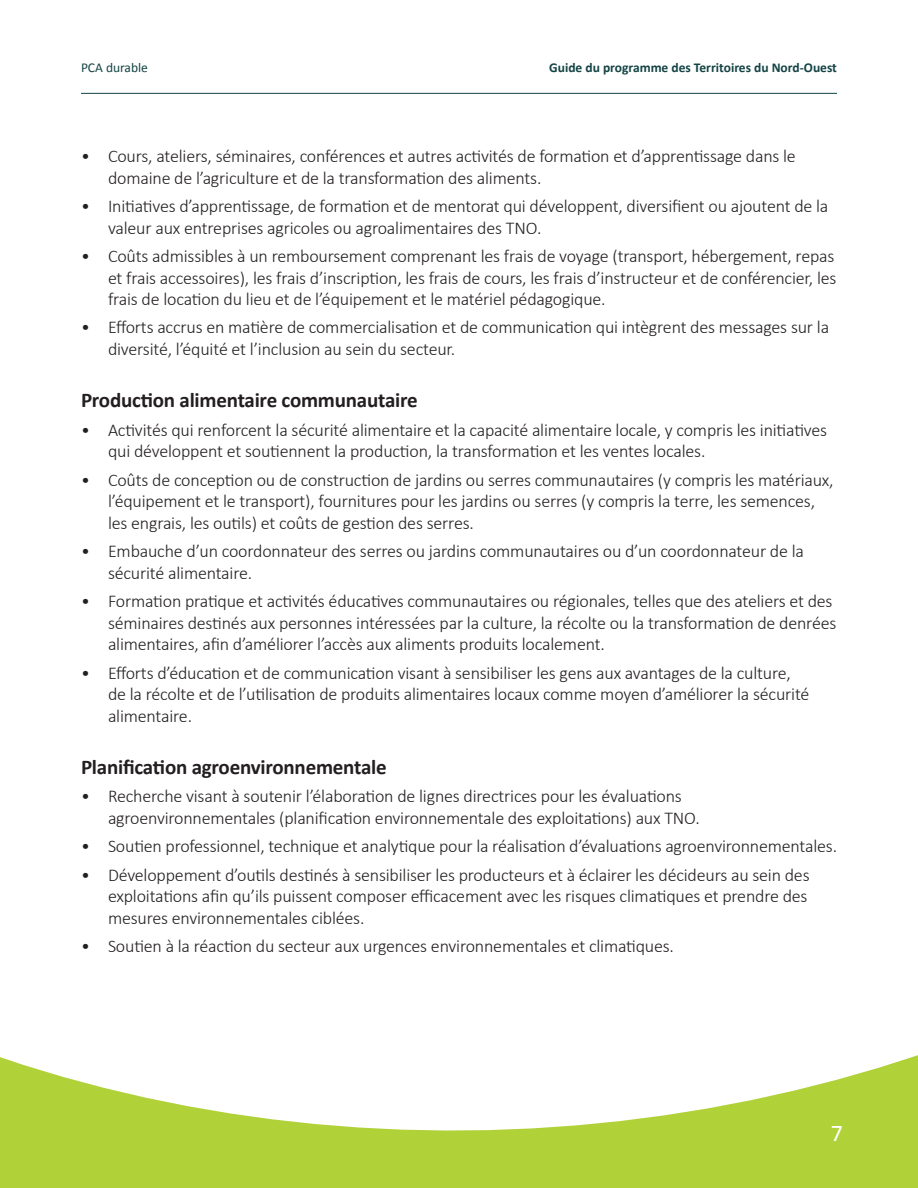
<style>
.page{position:relative;width:918px;height:1188px;background:#fff}
.page>*{position:absolute;margin:0;border:0;box-sizing:border-box;transform-origin:0 0}
.t1{font:24px "Calibri";color:#fff}
.t2{font:700 21px "Calibri";letter-spacing:-.01em;color:#231f20}
.t3{font:300 18px/21.6px "Calibri";letter-spacing:-.01em;color:#231f20}
.t4{font:700 13.5px "Calibri";color:#144344}
.t5{font:13.5px "Calibri";color:#144344}
</style>
<div class="page">
<svg style="left:0;top:1055px;width:918px;height:133px;fill:#b0d138"></svg>
<hr style="left:81px;top:93px;width:756px;height:1px;background:#144344">
<p class="t5" style="left:81px;top:59px;width:69px">PCA durable</p>
<p class="t4" style="left:549px;top:59px;width:289px">Guide du programme des Territoires du Nord-Ouest</p>
<p class="t3" style="left:108px;top:145px;width:689px;text-indent:-27px">• Cours, ateliers, séminaires, conférences et autres activités de formation et d’apprentissage dans le domaine de l’agriculture et de la transformation des aliments.</p>
<p class="t3" style="left:108px;top:195px;width:722px;text-indent:-27px">• Initiatives d’apprentissage, de formation et de mentorat qui développent, diversifient ou ajoutent de la valeur aux entreprises agricoles ou agroalimentaires des TNO.</p>
<p class="t3" style="left:108px;top:245px;width:730px;text-align:justify;text-indent:-27px">• Coûts admissibles à un remboursement comprenant les frais de voyage (transport, hébergement, repas et frais accessoires), les frais d’inscription, les frais de cours, les frais d’instructeur et de conférencier, les frais de location du lieu et de l’équipement et le matériel pédagogique.</p>
<p class="t3" style="left:108px;top:317px;width:723px;text-indent:-27px">• Efforts accrus en matière de commercialisation et de communication qui intègrent des messages sur la diversité, l’équité et l’inclusion au sein du secteur.</p>
<p class="t2" style="left:81px;top:387px;width:338px">Production alimentaire communautaire</p>
<p class="t3" style="left:108px;top:419px;width:721px;text-indent:-27px">• Activités qui renforcent la sécurité alimentaire et la capacité alimentaire locale, y compris les initiatives qui développent et soutiennent la production, la transformation et les ventes locales.</p>
<p class="t3" style="left:108px;top:469px;width:727px;text-indent:-27px">• Coûts de conception ou de construction de jardins ou serres communautaires (y compris les matériaux, l’équipement et le transport), fournitures pour les jardins ou serres (y compris la terre, les semences, les engrais, les outils) et coûts de gestion des serres.</p>
<p class="t3" style="left:108px;top:540px;width:698px;text-indent:-27px">• Embauche d’un coordonnateur des serres ou jardins communautaires ou d’un coordonnateur de la sécurité alimentaire.</p>
<p class="t3" style="left:108px;top:590px;width:730px;text-indent:-27px">• Formation pratique et activités éducatives communautaires ou régionales, telles que des ateliers et des séminaires destinés aux personnes intéressées par la culture, la récolte ou la transformation de denrées alimentaires, afin d’améliorer l’accès aux aliments produits localement.</p>
<p class="t3" style="left:108px;top:662px;width:703px;text-indent:-27px">• Efforts d’éducation et de communication visant à sensibiliser les gens aux avantages de la culture, de la récolte et de l’utilisation de produits alimentaires locaux comme moyen d’améliorer la sécurité alimentaire.</p>
<p class="t2" style="left:81px;top:754px;width:307px">Planification agroenvironnementale</p>
<p class="t3" style="left:108px;top:785px;width:593px;text-indent:-27px">• Recherche visant à soutenir l’élaboration de lignes directrices pour les évaluations agroenvironnementales (planification environnementale des exploitations) aux TNO.</p>
<p class="t3" style="left:81px;top:835px;width:758px">• Soutien professionnel, technique et analytique pour la réalisation d’évaluations agroenvironnementales.</p>
<p class="t3" style="left:108px;top:864px;width:703px;text-align:justify;text-indent:-27px">• Développement d’outils destinés à sensibiliser les producteurs et à éclairer les décideurs au sein des exploitations afin qu’ils puissent composer efficacement avec les risques climatiques et prendre des mesures environnementales ciblées.</p>
<p class="t3" style="left:81px;top:935px;width:595px">• Soutien à la réaction du secteur aux urgences environnementales et climatiques.</p>
<h1 class="t1" style="left:831px;top:1118px;width:14px">7</h1>
</div>
